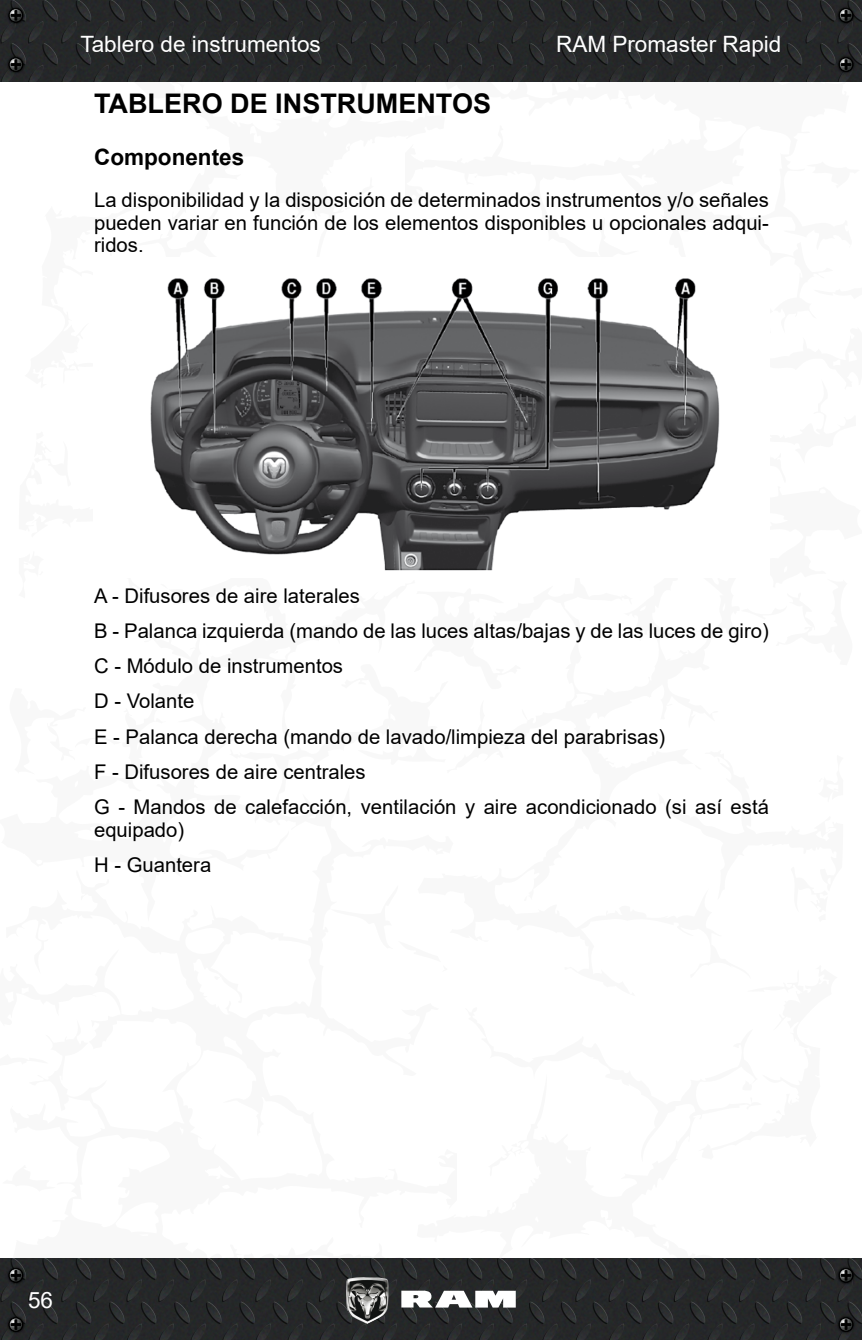
<style>
.page{position:relative;width:862px;height:1340px;background:#fff}
.page>*{position:absolute;margin:0;border:0;box-sizing:border-box;transform-origin:0 0}
._1_Título{font:700 27px "Arial";color:#000}
.t1{font:22.5px "Arial";color:#fff}
._2_Subtítulo{font:700 22.5px "Arial";color:#000}
._4_Normal{font:20.25px/22.5px "Arial";color:#000;text-align:justify}
</style>
<div class="page">
<svg style="left:861px;top:39px;width:1px;height:1259px"></svg>
<img style="left:0;top:0;width:861px;height:81px">
<img style="left:0;top:1258px;width:861px;height:81px">
<svg style="left:401px;top:1290px;width:114px;height:17px"></svg>
<img style="left:346px;top:1276px;width:42px;height:47px">
<img style="left:5px;top:4px;width:22px;height:22px">
<svg style="left:8px;top:8px;width:16px;height:15px"></svg>
<img style="left:5px;top:1264px;width:22px;height:22px">
<svg style="left:8px;top:1267px;width:16px;height:15px"></svg>
<img style="left:834px;top:4px;width:22px;height:22px">
<svg style="left:837px;top:8px;width:16px;height:15px"></svg>
<img style="left:834px;top:1264px;width:22px;height:22px">
<svg style="left:837px;top:1267px;width:16px;height:15px"></svg>
<img style="left:5px;top:53px;width:22px;height:23px">
<svg style="left:8px;top:57px;width:16px;height:15px"></svg>
<img style="left:5px;top:1313px;width:22px;height:22px">
<svg style="left:8px;top:1316px;width:16px;height:15px"></svg>
<img style="left:834px;top:53px;width:22px;height:23px">
<svg style="left:837px;top:57px;width:16px;height:15px"></svg>
<img style="left:834px;top:1313px;width:22px;height:22px">
<svg style="left:837px;top:1316px;width:16px;height:15px"></svg>
<img style="left:150px;top:278px;width:570px;height:293px">
<p class="t1" style="left:80px;top:29px;width:242px">Tablero de instrumentos</p>
<p class="t1" style="left:556px;top:29px;width:227px">RAM Promaster Rapid</p>
<p class="_1_Título" style="left:94px;top:84px;width:398px">TABLERO DE INSTRUMENTOS</p>
<p class="_2_Subtítulo" style="left:94px;top:142px;width:152px">Componentes</p>
<p class="_4_Normal" style="left:94px;top:189px;width:676px">La disponibilidad y la disposición de determinados instrumentos y/o señales pueden variar en función de los elementos disponibles u opcionales adqui&shy;ridos.</p>
<p class="_4_Normal" style="left:94px;top:584px;width:267px">A - Difusores de aire laterales</p>
<p class="_4_Normal" style="left:94px;top:619px;width:676px">B - Palanca izquierda (mando de las luces altas/bajas y de las luces de giro)</p>
<p class="_4_Normal" style="left:94px;top:654px;width:250px">C - Módulo de instrumentos</p>
<p class="_4_Normal" style="left:94px;top:690px;width:102px">D - Volante</p>
<p class="_4_Normal" style="left:94px;top:725px;width:572px">E - Palanca derecha (mando de lavado/limpieza del parabrisas)</p>
<p class="_4_Normal" style="left:94px;top:760px;width:273px">F - Difusores de aire centrales</p>
<p class="_4_Normal" style="left:94px;top:795px;width:676px">G - Mandos de calefacción, ventilación y aire acondicionado (si así está equipado)</p>
<p class="_4_Normal" style="left:94px;top:853px;width:119px">H - Guantera</p>
<p class="t1" style="left:28px;top:1284px;width:27px">56</p>
</div>
